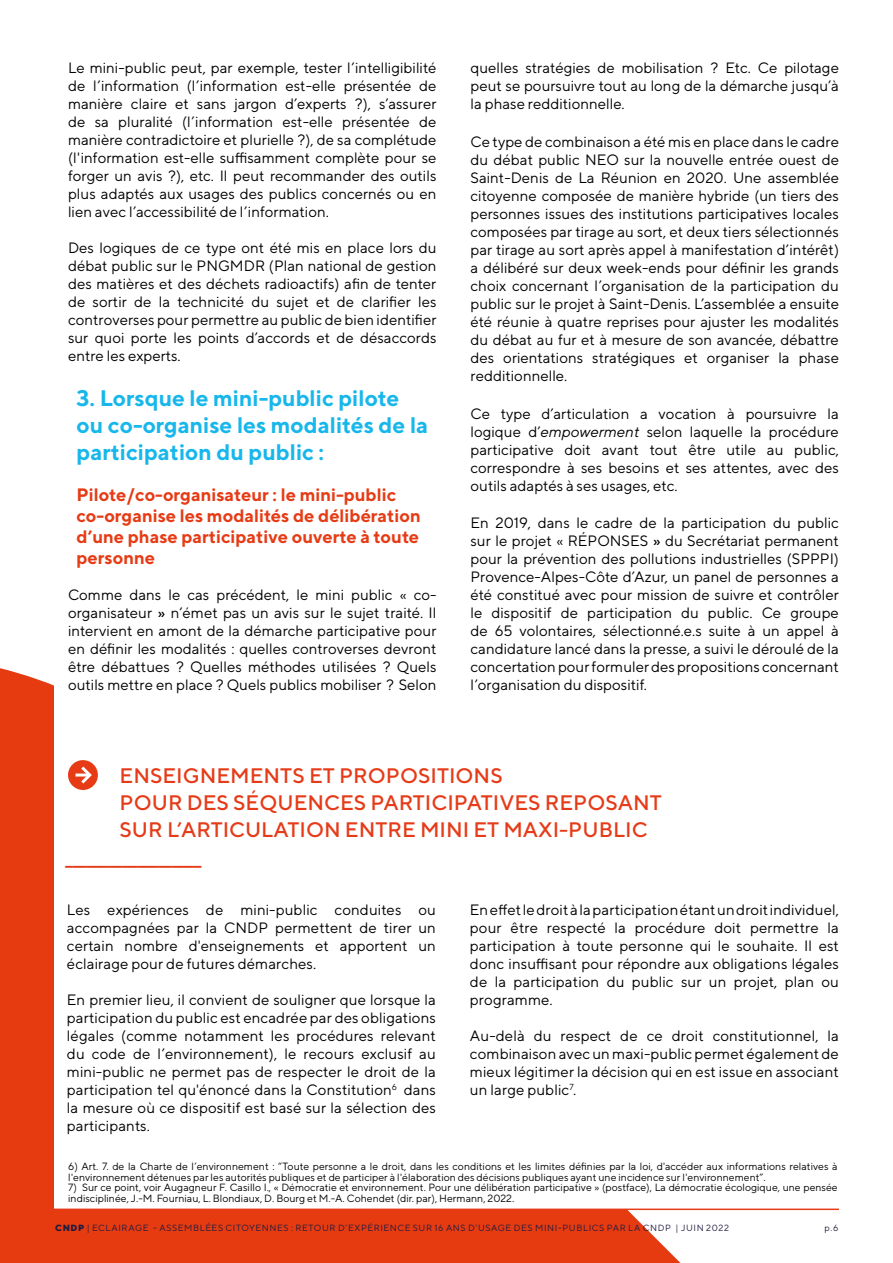
<style>
.page{position:relative;width:893px;height:1263px;background:#fff}
.page>*{position:absolute;margin:0;border:0;box-sizing:border-box;transform-origin:0 0}
.t1{font:700 22.5px/27px "TT Norms";color:#18b7eb}
.t2{font:500 21px "TT Norms";color:#e63b18}
.t3{font:700 18px/21px "TT Norms";color:#e63b15}
.t4{font:15px/18px "TT Norms";color:#000;text-align:justify}
.t5{font:10.5px/10.5px "TT Norms";color:#000}
.t6{font:9px "TT Norms";letter-spacing:.065em;color:#1f1c3e}
.s1{font-weight:500}
.s2{font-style:italic}
.s3{font-weight:800}
</style>
<div class="page">
<svg style="left:0;top:668px;width:790px;height:595px;fill:#e63b11"></svg>
<div style="left:54px;top:58px;width:785px;height:1151px;background:#fff"></div>
<hr style="left:46px;top:1208px;width:793px;height:2px;background:#e63b18">
<div style="left:68px;top:760px;width:30px;height:30px;background:#e63b15;border-radius:50%"></div>
<svg style="left:78px;top:763px;width:16px;height:24px"></svg>
<hr style="left:75px;top:773px;width:15px;height:3px;background:#fff">
<p class="t4" style="left:68px;top:58px;width:370px">Le mini-public peut, par exemple, tester l’intelligibilité de l’information (l’information est-elle présentée de manière claire et sans jargon d’experts ?), s’assurer de sa pluralité (l’information est-elle présentée de manière contradictoire et plurielle ?), de sa complétude (l'information est-elle suffisamment complète pour se forger un avis ?), etc. Il peut recommander des outils plus adaptés aux usages des publics concernés ou en lien avec l’accessibilité de l’information.</p>
<p class="t4" style="left:68px;top:238px;width:370px">Des logiques de ce type ont été mis en place lors du débat public sur le PNGMDR (Plan national de gestion des matières et des déchets radioactifs) afin de tenter de sortir de la technicité du sujet et de clarifier les controverses pour permettre au public de bien identifier sur quoi porte les points d’accords et de désaccords entre les experts.</p>
<h1 class="t1" style="left:77px;top:384px;width:353px">3. Lorsque le mini-public pilote ou co-organise les modalités de la participation du public :</h1>
<p class="t3" style="left:77px;top:483px;width:346px">Pilote/co-organisateur : le mini-public co-organise les modalités de délibération d’une phase participative ouverte à toute personne</p>
<p class="t4" style="left:68px;top:585px;width:370px">Comme dans le cas précédent, le mini public « co&shy;organisateur <span class="s1">»</span> n’émet pas un avis sur le sujet traité. Il intervient en amont de la démarche participative pour en définir les modalités : quelles controverses devront être débattues ? Quelles méthodes utilisées ? Quels outils mettre en place ? Quels publics mobiliser ? Selon</p>
<p class="t4" style="left:470px;top:58px;width:370px">quelles stratégies de mobilisation ? Etc. Ce pilotage peut se poursuivre tout au long de la démarche jusqu’à la phase redditionnelle.</p>
<p class="t4" style="left:470px;top:132px;width:370px">Ce type de combinaison a été mis en place dans le cadre du débat public NEO sur la nouvelle entrée ouest de Saint-Denis de La Réunion en 2020. Une assemblée citoyenne composée de manière hybride (un tiers des personnes issues des institutions participatives locales composées par tirage au sort, et deux tiers sélectionnés par tirage au sort après appel à manifestation d’intérêt) a délibéré sur deux week-ends pour définir les grands choix concernant l’organisation de la participation du public sur le projet à Saint-Denis. L’assemblée a ensuite été réunie à quatre reprises pour ajuster les modalités du débat au fur et à mesure de son avancée, débattre des orientations stratégiques et organiser la phase redditionnelle.</p>
<p class="t4" style="left:470px;top:404px;width:370px">Ce type d’articulation a vocation à poursuivre la logique d’<span class="s2">empowerment</span> selon laquelle la procédure participative doit avant tout être utile au public, correspondre à ses besoins et ses attentes, avec des outils adaptés à ses usages, etc.</p>
<p class="t4" style="left:470px;top:514px;width:370px;text-align:left">En 2019, dans le cadre de la participation du public sur le projet « RÉPONSES <span class="s1">»</span> du Secrétariat permanent pour la prévention des pollutions industrielles (SPPPI)<br>Provence-Alpes-Côte d’Azur, un panel de personnes a été constitué avec pour mission de suivre et contrôler le dispositif de participation du public. Ce groupe de 65 volontaires, sélectionné.e.s suite à un appel à candidature lancé dans la presse, a suivi le déroulé de la concertation pour formuler des propositions concernant l’organisation du dispositif.</p>
<h2 class="t2" style="left:120px;top:762px;width:385px">ENSEIGNEMENTS ET PROPOSITIONS</h2>
<h2 class="t2" style="left:120px;top:789px;width:544px">POUR DES SÉQUENCES PARTICIPATIVES REPOSANT</h2>
<h2 class="t2" style="left:120px;top:816px;width:530px">SUR L’ARTICULATION ENTRE MINI ET MAXI-PUBLIC</h2>
<h2 class="t2" style="left:66px;top:843px;width:137px">___________________</h2>
<p class="t4" style="left:67px;top:900px;width:370px">Les expériences de mini-public conduites ou accompagnées par la CNDP permettent de tirer un certain nombre d'enseignements et apportent un éclairage pour de futures démarches.</p>
<p class="t4" style="left:67px;top:990px;width:371px">En premier lieu, il convient de souligner que lorsque la participation du public est encadrée par des obligations légales (comme notamment les procédures relevant du code de l’environnement), le recours exclusif au mini-public ne permet pas de respecter le droit de la participation tel qu'énoncé dans la Constitution<sup>6</sup> dans la mesure où ce dispositif est basé sur la sélection des participants.</p>
<p class="t4" style="left:470px;top:900px;width:370px">En effet le droit à la participation étant un droit individuel, pour être respecté la procédure doit permettre la participation à toute personne qui le souhaite. Il est donc insuffisant pour répondre aux obligations légales de la participation du public sur un projet, plan ou programme.</p>
<p class="t4" style="left:470px;top:1026px;width:370px">Au-delà du respect de ce droit constitutionnel, la combinaison avec un maxi-public permet également de mieux légitimer la décision qui en est issue en associant un large public<sup>7</sup>.</p>
<p class="t5" style="left:68px;top:1161px;width:771px">6) Art. 7. de la Charte de l’environnement : “Toute personne a le droit, dans les conditions et les limites définies par la loi, d'accéder aux informations relatives à l'environnement détenues par les autorités publiques et de participer à l'élaboration des décisions publiques ayant une incidence sur l'environnement”.</p>
<p class="t5" style="left:68px;top:1182px;width:771px">7) Sur ce point, voir Augagneur F. Casillo I., « Démocratie et environnement. Pour une délibération participative » (postface), La démocratie écologique, une pensée indisciplinée, J.-M. Fourniau, L. Blondiaux, D. Bourg et M.-A. Cohendet (dir. par), Hermann, 2022.</p>
<p class="t6" style="left:55px;top:1222px;width:675px"><span class="s3">CNDP</span> | ECLAIRAGE - ASSEMBLÉES CITOYENNES : RETOUR D’EXPÉRIENCE SUR 16 ANS D’USAGE DES MINI-PUBLICS PAR LA CNDP | JUIN 2022</p>
<p class="t6" style="left:824px;top:1222px;width:15px">p.6</p>
</div>
